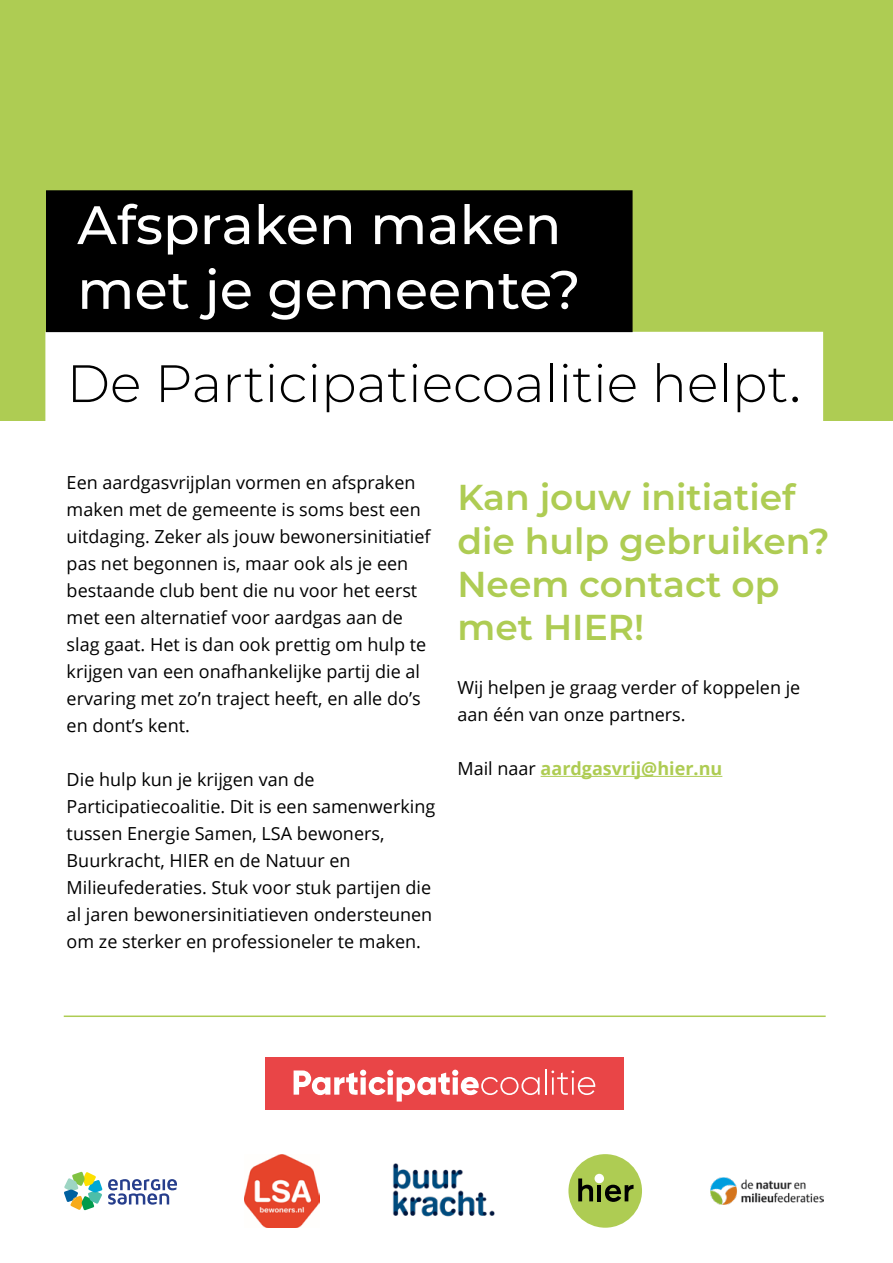
<style>
.page{position:relative;width:893px;height:1263px;background:#fff}
.page>*{position:absolute;margin:0;border:0;box-sizing:border-box;transform-origin:0 0}
.t1{font:500 54px/64.8px "Montserrat";color:#fff}
.t2{font:300 52.5px "Montserrat";color:#000}
.t3{font:600 36px/43.2px "Montserrat";color:#aecc53}
.t4{font:18px/27px "Open Sans";color:#000}
.t5{font:700 18px "Open Sans";color:#aecc53}
.s1{font-size:67.5px}
.s2{font-weight:400;color:#000}
</style>
<div class="page">
<div style="left:265px;top:1057px;width:358px;height:53px;background:#e94547"></div>
<svg style="left:294px;top:1070px;width:246px;height:31px"></svg>
<hr style="left:545px;top:1069px;width:2px;height:26px;background:#fff">
<svg style="left:551px;top:1070px;width:44px;height:25px"></svg>
<svg style="left:64px;top:1172px;width:38px;height:38px"></svg>
<svg style="left:108px;top:1179px;width:69px;height:26px"></svg>
<img style="left:244px;top:1154px;width:76px;height:74px">
<img style="left:392px;top:1163px;width:103px;height:54px">
<div style="left:568px;top:1154px;width:74px;height:74px;background:#aecc53;border-radius:50%"></div>
<div style="left:595px;top:1174px;width:9px;height:9px;background:#fff;border-radius:50%"></div>
<svg style="left:578px;top:1178px;width:15px;height:23px"></svg>
<hr style="left:597px;top:1185px;width:4px;height:16px;background:#000">
<svg style="left:605px;top:1185px;width:28px;height:17px"></svg>
<img style="left:710px;top:1177px;width:113px;height:27px">
<div style="left:0;top:0;width:893px;height:421px;background:#aecc53"></div>
<div style="left:45px;top:332px;width:778px;height:91px;background:#fff"></div>
<hr style="left:541px;top:776px;width:181px;height:1px;background:#aecc53">
<div style="left:47px;top:191px;width:585px;height:140px;background:#000"></div>
<div style="left:46px;top:190px;width:587px;height:142px;border:2px solid #000"></div>
<hr style="left:64px;top:1015px;width:762px;height:2px;background:#aecc53">
<h1 class="t1" style="left:77px;top:190px;width:505px">Afspraken maken met je gemeente?</h1>
<h2 class="t2" style="left:67px;top:348px;width:737px">De Participatiecoalitie helpt<span class="s1">.</span></h2>
<p class="t4" style="left:67px;top:469px;width:366px">Een aardgasvrijplan vormen en afspraken maken met de gemeente is soms best een uitdaging. Zeker als jouw bewonersinitiatief pas net begonnen is, maar ook als je een bestaande club bent die nu voor het eerst met een alternatief voor aardgas aan de slag gaat. Het is dan ook prettig om hulp te krijgen van een onafhankelijke partij die al ervaring met zo’n traject heeft, en alle do’s en dont’s kent.</p>
<p class="t4" style="left:67px;top:766px;width:370px">Die hulp kun je krijgen van de Participatiecoalitie. Dit is een samenwerking tussen Energie Samen, LSA bewoners, Buurkracht, HIER en de Natuur en Milieufederaties. Stuk voor stuk partijen die al jaren bewonersinitiatieven ondersteunen om ze sterker en professioneler te maken.</p>
<h3 class="t3" style="left:457px;top:474px;width:374px">Kan jouw initiatief die hulp gebruiken?<br>Neem contact op met HIER!</h3>
<p class="t4" style="left:457px;top:673px;width:344px">Wij helpen je graag verder of koppelen je aan één van onze partners.</p>
<p class="t5" style="left:457px;top:756px;width:266px"><span class="s2">Mail naar</span> aardgasvrij@hier.nu</p>
</div>
